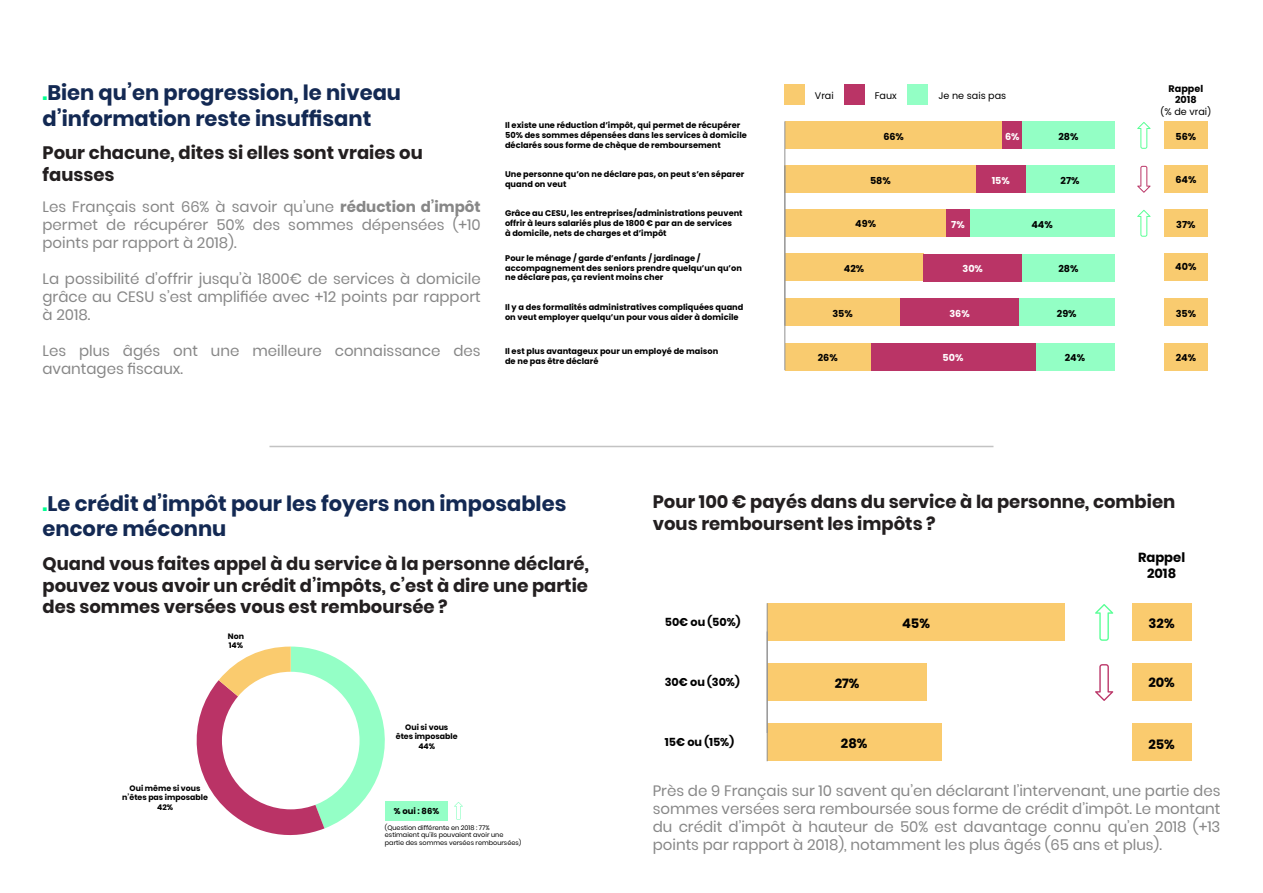
<style>
.page{position:relative;width:1263px;height:893px;background:#fff}
.page>*{position:absolute;margin:0;border:0;box-sizing:border-box;transform-origin:0 0}
.t1{font:700 21px/25.2px "Poppins";color:#132953}
.t2{font:700 18px/21.6px "Poppins";color:#231f20}
.t3{font:15px/18px "Poppins";color:#878787;text-align:justify}
.t4{font:700 13.2px/15.8px "Poppins";color:#000;text-align:center}
.t5{font:700 11.25px "Poppins";color:#000}
.t6{font:700 9.6px/11.6px "Poppins";color:#000;text-align:center}
.t7{font:9.6px "Poppins";color:#000}
.t8{font:700 9.6px "Poppins";color:#fff}
.t9{font:700 8.4px "Poppins";color:#000}
.t10{font:700 8.25px/9.9px "Poppins";color:#000}
.t11{font:700 7.8px/9.4px "Poppins";color:#000;text-align:center}
.t12{font:6.45px/7.8px "Poppins";color:#000}
.s1{color:#00ff91}
.s2{font-weight:700}
</style>
<div class="page">
<hr style="left:269px;top:446px;width:724px;height:1px;background:#c3c3c3">
<div style="left:1022px;top:122px;width:92px;height:27px;background:#93ffc5"></div>
<div style="left:785px;top:121px;width:217px;height:28px;background:#f9cb6f"></div>
<div style="left:1002px;top:121px;width:20px;height:28px;background:#ba3466"></div>
<div style="left:1025px;top:166px;width:89px;height:27px;background:#93ffc5"></div>
<div style="left:785px;top:165px;width:191px;height:28px;background:#f9cb6f"></div>
<div style="left:976px;top:166px;width:49px;height:27px;background:#ba3466"></div>
<div style="left:969px;top:209px;width:145px;height:28px;background:#93ffc5"></div>
<div style="left:785px;top:209px;width:161px;height:28px;background:#f9cb6f"></div>
<div style="left:946px;top:209px;width:23px;height:28px;background:#ba3466"></div>
<div style="left:1022px;top:254px;width:92px;height:27px;background:#93ffc5"></div>
<div style="left:785px;top:254px;width:138px;height:27px;background:#f9cb6f"></div>
<div style="left:923px;top:254px;width:99px;height:27px;background:#ba3466"></div>
<div style="left:1019px;top:298px;width:95px;height:28px;background:#93ffc5"></div>
<div style="left:785px;top:298px;width:115px;height:28px;background:#f9cb6f"></div>
<div style="left:900px;top:298px;width:119px;height:28px;background:#ba3466"></div>
<hr style="left:784px;top:121px;width:1px;height:205px;background:#919191">
<div style="left:785px;top:85px;width:20px;height:20px;background:#f9cb6f"></div>
<div style="left:844px;top:85px;width:20px;height:20px;background:#ba3466"></div>
<div style="left:908px;top:85px;width:20px;height:20px;background:#93ffc5"></div>
<div style="left:1164px;top:121px;width:44px;height:28px;background:#f9cb6f"></div>
<div style="left:1164px;top:165px;width:44px;height:28px;background:#f9cb6f"></div>
<div style="left:1164px;top:209px;width:44px;height:28px;background:#f9cb6f"></div>
<div style="left:1164px;top:254px;width:44px;height:27px;background:#f9cb6f"></div>
<div style="left:1164px;top:298px;width:44px;height:28px;background:#f9cb6f"></div>
<svg style="left:1137px;top:122px;width:13px;height:27px"></svg>
<svg style="left:1137px;top:166px;width:13px;height:27px"></svg>
<svg style="left:1137px;top:210px;width:13px;height:27px"></svg>
<div style="left:1035px;top:343px;width:79px;height:27px;background:#93ffc5"></div>
<div style="left:785px;top:343px;width:85px;height:27px;background:#f9cb6f"></div>
<div style="left:870px;top:343px;width:165px;height:27px;background:#ba3466"></div>
<hr style="left:784px;top:166px;width:1px;height:204px;background:#919191">
<div style="left:1164px;top:343px;width:44px;height:27px;background:#f9cb6f"></div>
<svg style="left:196px;top:647px;width:190px;height:189px"></svg>
<div style="left:222px;top:672px;width:137px;height:137px;background:#fff;border-radius:50%"></div>
<div style="left:386px;top:801px;width:62px;height:20px;background:#94ffc6"></div>
<svg style="left:454px;top:802px;width:9px;height:18px"></svg>
<div style="left:767px;top:603px;width:298px;height:38px;background:#facb6e"></div>
<div style="left:767px;top:663px;width:160px;height:38px;background:#facb6e"></div>
<div style="left:767px;top:723px;width:174px;height:38px;background:#facb6e"></div>
<hr style="left:767px;top:603px;width:1px;height:130px;background:#919191">
<div style="left:1132px;top:603px;width:59px;height:38px;background:#facb6e"></div>
<div style="left:1132px;top:663px;width:59px;height:38px;background:#facb6e"></div>
<div style="left:1132px;top:723px;width:59px;height:38px;background:#facb6e"></div>
<svg style="left:1095px;top:604px;width:18px;height:37px"></svg>
<svg style="left:1095px;top:664px;width:18px;height:37px"></svg>
<hr style="left:767px;top:631px;width:1px;height:130px;background:#919191">
<h1 class="t1" style="left:43px;top:81px;width:360px"><span class="s1">.</span>Bien qu’en progression, le niveau d’information reste insuffisant</h1>
<h2 class="t2" style="left:43px;top:142px;width:382px">Pour chacune, dites si elles sont vraies ou fausses</h2>
<h3 class="t3" style="left:43px;top:198px;width:440px">Les Français sont 66% à savoir qu’une <span class="s2">réduction d’impôt </span>permet de récupérer 50% des sommes dépensées (+10 points par rapport à 2018).</h3>
<h3 class="t3" style="left:43px;top:270px;width:440px">La possibilité d’offrir jusqu’à 1800€ de services à domicile grâce au CESU s’est amplifiée avec +12 points par rapport à 2018.</h3>
<h3 class="t3" style="left:43px;top:342px;width:440px">Les plus âgés ont une meilleure connaissance des avantages fiscaux.</h3>
<p class="t10" style="left:505px;top:120px;width:243px">Il existe une réduction d’impôt, qui permet de récupérer<br>50% des sommes dépensées dans les services à domicile déclarés sous forme de chèque de remboursement</p>
<p class="t10" style="left:505px;top:169px;width:241px">Une personne qu’on ne déclare pas, on peut s’en séparer quand on veut</p>
<p class="t10" style="left:505px;top:208px;width:239px">Grâce au CESU, les entreprises/administrations peuvent offrir à leurs salariés plus de 1800 € par an de services<br>à domicile, nets de charges et d’impôt</p>
<p class="t10" style="left:505px;top:253px;width:238px">Pour le ménage / garde d’enfants / jardinage / accompagnement des seniors prendre quelqu’un qu’on ne déclare pas, ça revient moins cher</p>
<p class="t10" style="left:505px;top:302px;width:240px">Il y a des formalités administratives compliquées quand on veut employer quelqu’un pour vous aider à domicile</p>
<p class="t10" style="left:505px;top:346px;width:215px">Il est plus avantageux pour un employé de maison de ne pas être déclaré</p>
<p class="t7" style="left:815px;top:90px;width:20px">Vrai</p>
<p class="t7" style="left:875px;top:90px;width:24px">Faux</p>
<p class="t7" style="left:938px;top:90px;width:69px">Je ne sais pas</p>
<p class="t6" style="left:883px;top:130px;width:22px">66%</p>
<p class="t8" style="left:1005px;top:131px;width:16px">6%</p>
<p class="t6" style="left:1058px;top:131px;width:22px">28%</p>
<p class="t6" style="left:870px;top:174px;width:22px">58%</p>
<p class="t8" style="left:992px;top:175px;width:20px">15%</p>
<p class="t6" style="left:1060px;top:175px;width:20px">27%</p>
<p class="t6" style="left:855px;top:218px;width:22px">49%</p>
<p class="t6" style="left:1031px;top:219px;width:23px">44%</p>
<p class="t6" style="left:844px;top:263px;width:22px">42%</p>
<p class="t8" style="left:962px;top:263px;width:22px">30%</p>
<p class="t6" style="left:1058px;top:263px;width:22px">28%</p>
<p class="t6" style="left:832px;top:307px;width:22px">35%</p>
<p class="t8" style="left:949px;top:308px;width:22px">36%</p>
<p class="t6" style="left:1057px;top:308px;width:21px">29%</p>
<p class="t8" style="left:951px;top:219px;width:15px">7%</p>
<p class="t6" style="left:1168px;top:82px;width:36px">Rappel<br>2018</p>
<p class="t7" style="left:1160px;top:106px;width:53px">(% de vrai)</p>
<p class="t6" style="left:1175px;top:131px;width:22px">56%</p>
<p class="t6" style="left:1175px;top:173px;width:22px">64%</p>
<p class="t6" style="left:1176px;top:218px;width:21px">37%</p>
<p class="t6" style="left:1175px;top:261px;width:23px">40%</p>
<p class="t6" style="left:1176px;top:308px;width:22px">35%</p>
<p class="t6" style="left:818px;top:352px;width:21px">26%</p>
<p class="t8" style="left:942px;top:352px;width:22px">50%</p>
<p class="t6" style="left:1065px;top:352px;width:22px">24%</p>
<p class="t6" style="left:1176px;top:352px;width:22px">24%</p>
<h1 class="t1" style="left:43px;top:491px;width:525px"><span class="s1">.</span>Le crédit d’impôt pour les foyers non imposables encore méconnu</h1>
<h2 class="t2" style="left:43px;top:553px;width:548px;text-align:justify">Quand vous faites appel à du service à la personne déclaré, pouvez vous avoir un crédit d’impôts, c’est à dire une partie des sommes versées vous est remboursée ?</h2>
<p class="t11" style="left:228px;top:632px;width:18px;text-align:left">Non<br>14%</p>
<p class="t11" style="left:122px;top:784px;width:87px">Oui même si vous n’êtes pas imposable<br>42%</p>
<p class="t11" style="left:396px;top:723px;width:63px">Oui si vous êtes imposable<br>44%</p>
<p class="t9" style="left:394px;top:806px;width:47px">% oui : 86%</p>
<p class="t12" style="left:385px;top:823px;width:138px">(Question différente en 2018 : 77% estimaient qu’ils pouvaient avoir une partie des sommes versées remboursées)</p>
<h2 class="t2" style="left:653px;top:491px;width:524px">Pour 100 € payés dans du service à la personne, combien vous remboursent les impôts ?</h2>
<h3 class="t5" style="left:665px;top:616px;width:77px">50€ ou (50%)</h3>
<h3 class="t5" style="left:665px;top:675px;width:76px">30€ ou (30%)</h3>
<h3 class="t4" style="left:835px;top:676px;width:26px">27%</h3>
<h3 class="t4" style="left:902px;top:616px;width:29px">45%</h3>
<h3 class="t4" style="left:1138px;top:550px;width:49px">Rappel<br>2018</h3>
<h3 class="t4" style="left:1148px;top:616px;width:27px">32%</h3>
<h3 class="t4" style="left:1148px;top:674px;width:28px">20%</h3>
<h3 class="t5" style="left:665px;top:735px;width:71px">15€ ou (15%)</h3>
<h3 class="t4" style="left:1148px;top:736px;width:28px">25%</h3>
<h3 class="t4" style="left:841px;top:736px;width:28px">28%</h3>
<p class="t3" style="left:653px;top:782px;width:569px">Près de 9 Français sur 10 savent qu’en déclarant l’intervenant, une partie des sommes versées sera remboursée sous forme de crédit d’impôt. Le montant du crédit d’impôt à hauteur de 50% est davantage connu qu’en 2018 (+13 points par rapport à 2018), notamment les plus âgés (65 ans et plus).</p>
</div>
